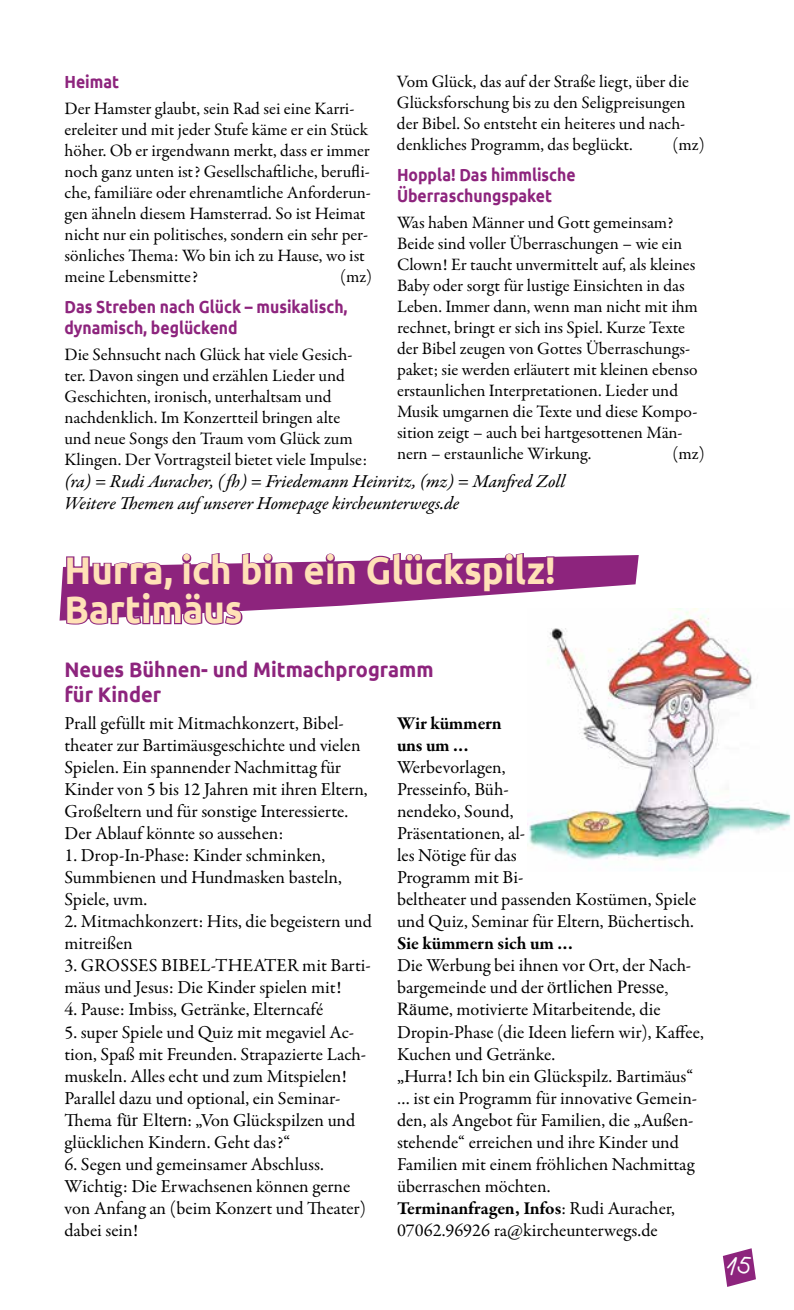
<style>
.page{position:relative;width:794px;height:1310px;background:#fff}
.page>*{position:absolute;margin:0;border:0;box-sizing:border-box;transform-origin:0 0}
.t1{font:700 38.5px/38.5px "Ubuntu";color:#ffe1b7;scale:.95 1}
.t2{font:700 21px/24.5px "Ubuntu";color:#8d247d;scale:.95 1}
.t3{font:21px "Agilo Handwriting";color:#fff}
.t4{font:18.38px/22.1px "Garamond Premr Pro";color:#000}
.t5{font:18.38px/22.1px "Garamond Premr Pro Med It";color:#000}
.t6{font:700 18.38px/22.1px "Garamond Premr Pro";letter-spacing:-.015em;color:#000}
.t7{font:17.5px/21px "Garamond Premr Pro";color:#000}
.t8{font:700 17.5px/21px "Ubuntu";color:#8d247d;scale:.9 1}
.s1{font-family:"Times New Roman"}
.s2{font-weight:700}
</style>
<div class="page">
<svg style="left:723px;top:1248px;width:33px;height:39px"></svg>
<img style="left:527px;top:608px;width:264px;height:262px">
<svg style="left:60px;top:553px;width:579px;height:73px"></svg>
<p class="t8" style="left:64px;top:71px;width:62px">Heimat</p>
<p class="t7" style="left:64px;top:98px;width:308px">Der Hamster glaubt, sein Rad sei eine Karri&shy;ereleiter und mit jeder Stufe käme er ein Stück höher. Ob er irgendwann merkt, dass er immer noch ganz unten ist? Gesellschaftliche, berufli&shy;che, familiäre oder ehrenamtliche Anforderun&shy;gen ähneln diesem Hamsterrad. So ist Heimat nicht nur ein politisches, sondern ein sehr per&shy;sönliches Thema: Wo bin ich zu Hause, wo ist meine Lebensmitte?</p>
<p class="t7" style="left:340px;top:266px;width:34px">(mz)</p>
<p class="t8" style="left:64px;top:296px;width:316px">Das Streben nach Glück – musikalisch, dynamisch, beglückend</p>
<p class="t7" style="left:64px;top:344px;width:304px">Die Sehnsucht nach Glück hat viele Gesich&shy;ter. Davon singen und erzählen Lieder und Geschichten, ironisch, unterhaltsam und nachdenklich. Im Konzertteil bringen alte und neue Songs den Traum vom Glück zum Klingen. Der Vortragsteil bietet viele Impulse:</p>
<p class="t7" style="left:397px;top:72px;width:294px">Vom Glück, das auf der Straße liegt, über die Glücksforschung bis zu den Seligpreisungen der Bibel. So entsteht ein heiteres und nach&shy;denkliches Programm, das beglückt.</p>
<p class="t7" style="left:672px;top:135px;width:34px">(mz)</p>
<p class="t8" style="left:397px;top:164px;width:200px">Hoppla! Das himmlische<br>Überraschungspaket</p>
<p class="t7" style="left:397px;top:212px;width:302px">Was haben Männer und Gott gemeinsam?<br>Beide sind voller Überraschungen – wie ein Clown! Er taucht unvermittelt auf, als kleines Baby oder sorgt für lustige Einsichten in das Leben. Immer dann, wenn man nicht mit ihm rechnet, bringt er sich ins Spiel. Kurze Texte der Bibel zeugen von Gottes Überraschungs&shy;paket; sie werden erläutert mit kleinen ebenso erstaunlichen Interpretationen. Lieder und Musik umgarnen die Texte und diese Kompo&shy;sition zeigt – auch bei hartgesottenen Män&shy;nern – erstaunliche Wirkung.</p>
<p class="t7" style="left:672px;top:443px;width:34px">(mz)</p>
<p class="t5" style="left:64px;top:471px;width:502px">(ra) = Rudi Auracher, ( fh) = Friedemann Heinritz, (mz) = Manfred Zoll<br>Weitere Themen auf unserer Homepage kircheunterwegs.de</p>
<h1 class="t1" style="left:64px;top:551px;width:518px">Hurra, ich bin ein Glückspilz!<br>Bartimäus</h1>
<p class="t2" style="left:64px;top:657px;width:390px">Neues Bühnen- und Mitmachprogramm für Kinder</p>
<p class="t4" style="left:64px;top:712px;width:305px">Prall gefüllt mit Mitmachkonzert, Bibel&shy;theater zur Bartimäusgeschichte und vielen Spielen. Ein spannender Nachmittag für Kinder von 5 bis 12 Jahren mit ihren Eltern, Großeltern und für sonstige Interessierte.<br>Der Ablauf könnte so aussehen:</p>
<p class="t4" style="left:64px;top:844px;width:279px">1. Drop-In-Phase: Kinder schminken,<br>Summbienen und Hundmasken basteln,<br>Spiele, uvm.</p>
<p class="t4" style="left:64px;top:911px;width:309px">2. Mitmachkonzert: Hits, die begeistern und mitreißen</p>
<p class="t4" style="left:64px;top:955px;width:308px">3. GROSSES BIBEL-THEATER mit Barti&shy;mäus und Jesus: Die Kinder spielen mit!</p>
<p class="t4" style="left:64px;top:999px;width:260px">4. Pause: Imbiss, Getränke, Elterncafé</p>
<p class="t4" style="left:64px;top:1021px;width:303px">5. super Spiele und Quiz mit megaviel Ac&shy;tion, Spaß mit Freunden. Strapazierte Lach&shy;muskeln. Alles echt und zum Mitspielen!<br>Parallel dazu und optional, ein Seminar-Thema <span class="s1">für Eltern</span>: „Von Glückspilzen und glücklichen Kindern. Geht das?“</p>
<p class="t4" style="left:64px;top:1153px;width:303px">6. Segen und gemeinsamer Abschluss.<br>Wichtig: Die Erwachsenen können gerne von Anfang an (beim Konzert und Theater) dabei sein!</p>
<p class="t6" style="left:397px;top:712px;width:106px">Wir kümmern uns um …</p>
<p class="t4" style="left:397px;top:756px;width:301px">Werbevorlagen,<br>Presseinfo, Büh-<br>nendeko, Sound,<br>Präsentationen, al-<br>les Nötige für das<br>Programm mit Bi-<br>beltheater und passenden Kostümen, Spiele und Quiz, Seminar für Eltern, Büchertisch.</p>
<p class="t6" style="left:397px;top:932px;width:177px">Sie kümmern sich um …</p>
<p class="t4" style="left:397px;top:955px;width:308px">Die Werbung bei ihnen vor Ort, der Nach&shy;bargemeinde und der <span class="s1">örtlichen Presse, Räume</span>, motivierte Mitarbeitende, die Dropin-Phase (die Ideen liefern wir), Kaffee, Kuchen und Getränke.<br>„Hurra! Ich bin ein Glückspilz. Bartimäus“ … ist ein Programm für innovative Gemein&shy;den, als Angebot für Familien, die „Außen&shy;stehende“ erreichen und ihre Kinder und Familien mit einem fröhlichen Nachmittag überraschen möchten.<br><span class="s2">Terminanfragen, Infos</span>: Rudi Auracher, 07062.96926 ra@kircheunterwegs.de</p>
<p class="t3" style="left:727px;top:1254px;width:26px">15</p>
</div>
